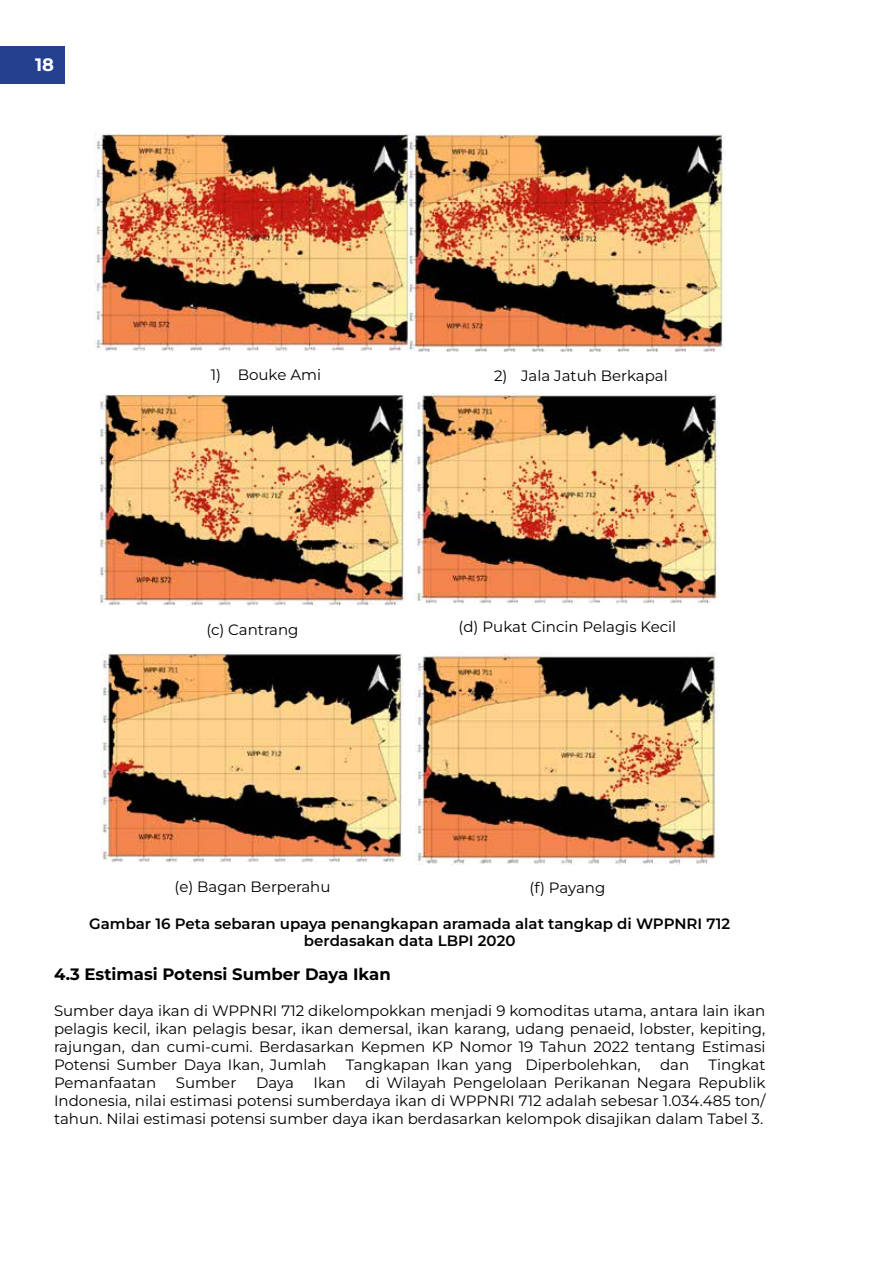
<style>
.page{position:relative;width:893px;height:1263px;background:#fff}
.page>*{position:absolute;margin:0;border:0;box-sizing:border-box;transform-origin:0 0}
.t1{font:700 18px "Montserrat";color:#fff}
.t2{font:700 16.5px "Montserrat";color:#000}
.t3{font:15px/18px "Montserrat";color:#000;text-align:justify}
.t4{font:600 15px/17.2px "Montserrat";color:#000;text-align:center}
</style>
<div class="page">
<div style="left:0;top:46px;width:64px;height:38px;background:#25408f"></div>
<img style="left:95px;top:134px;width:630px;height:218px">
<img style="left:99px;top:393px;width:307px;height:213px">
<img style="left:415px;top:393px;width:305px;height:210px">
<img style="left:101px;top:652px;width:302px;height:211px">
<img style="left:415px;top:652px;width:305px;height:212px">
<p class="t1" style="left:35px;top:53px;width:20px">18</p>
<p class="t3" style="left:211px;top:365px;width:112px">1) Bouke Ami</p>
<p class="t3" style="left:494px;top:366px;width:175px">2) Jala Jatuh Berkapal</p>
<p class="t3" style="left:206px;top:620px;width:94px">(c) Cantrang</p>
<p class="t3" style="left:459px;top:618px;width:219px">(d) Pukat Cincin Pelagis Kecil</p>
<p class="t3" style="left:174px;top:877px;width:158px">(e) Bagan Berperahu</p>
<p class="t3" style="left:530px;top:879px;width:77px">(f) Payang</p>
<p class="t4" style="left:89px;top:915px;width:642px">Gambar 16 Peta sebaran upaya penangkapan aramada alat tangkap di WPPNRI 712 berdasakan data LBPI 2020</p>
<p class="t2" style="left:54px;top:963px;width:338px">4.3 Estimasi Potensi Sumber Daya Ikan</p>
<p class="t3" style="left:54px;top:1001px;width:713px">Sumber daya ikan di WPPNRI 712 dikelompokkan menjadi 9 komoditas utama, antara lain ikan pelagis kecil, ikan pelagis besar, ikan demersal, ikan karang, udang penaeid, lobster, kepiting, rajungan, dan cumi-cumi. Berdasarkan Kepmen KP Nomor 19 Tahun 2022 tentang Estimasi Potensi Sumber Daya Ikan, Jumlah</p>
<p class="t3" style="left:346px;top:1055px;width:296px">Tangkapan Ikan yang Diperbolehkan,</p>
<p class="t3" style="left:660px;top:1055px;width:31px">dan</p>
<p class="t3" style="left:708px;top:1055px;width:58px">Tingkat</p>
<p class="t3" style="left:54px;top:1073px;width:104px">Pemanfaatan</p>
<p class="t3" style="left:176px;top:1073px;width:62px">Sumber</p>
<p class="t3" style="left:256px;top:1073px;width:39px">Daya</p>
<p class="t3" style="left:314px;top:1073px;width:34px">Ikan</p>
<p class="t3" style="left:54px;top:1073px;width:713px;text-indent:312px">di Wilayah Pengelolaan Perikanan Negara Republik Indonesia, nilai estimasi potensi sumberdaya ikan di WPPNRI 712 adalah sebesar 1.034.485 ton/ tahun. Nilai estimasi potensi sumber daya ikan berdasarkan kelompok disajikan dalam Tabel 3.</p>
</div>
